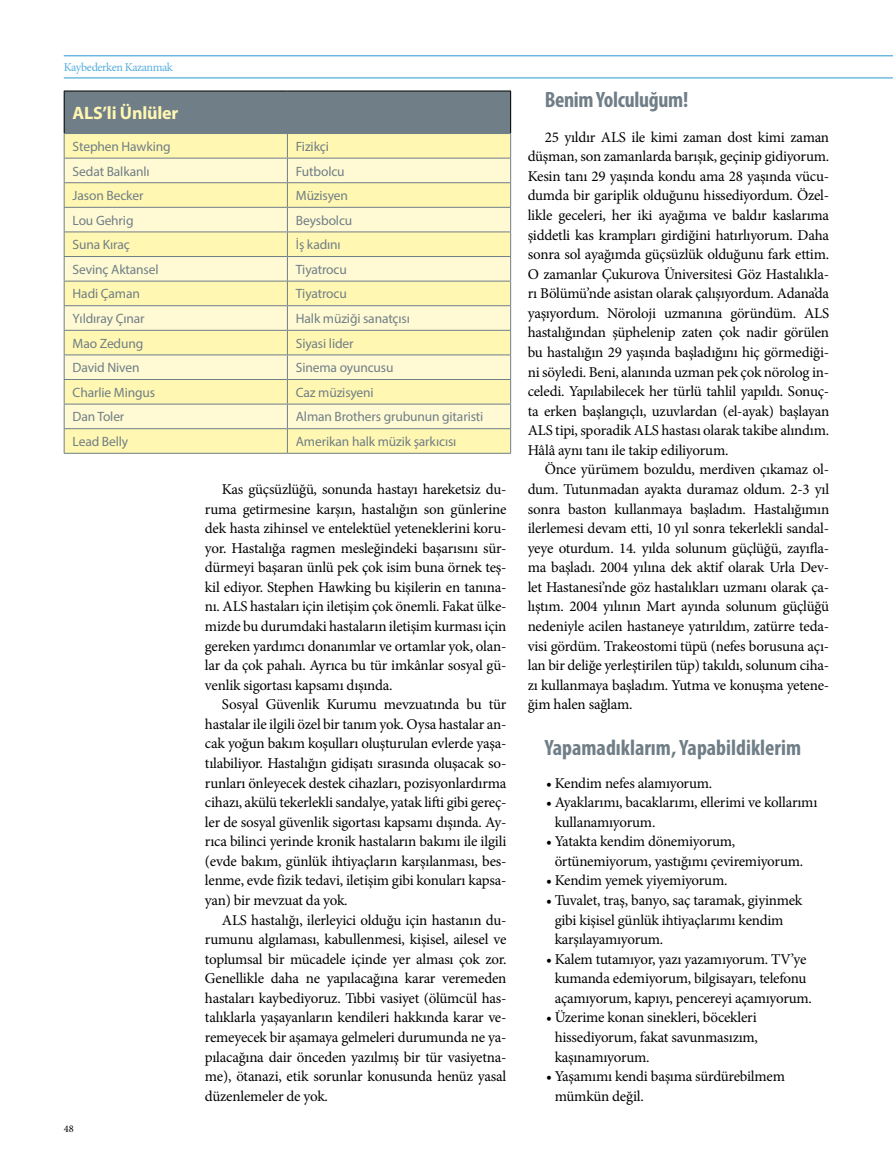
<style>
.page{position:relative;width:893px;height:1170px;background:#fff}
.page>*{position:absolute;margin:0;border:0;box-sizing:border-box;transform-origin:0 0}
.t1{font:700 condensed 22.2px "Myriad Pro";color:#707e87}
.t2{font:700 18px "Myriad Pro";letter-spacing:-.01em;color:#fff7b2}
.t3{font:15px/19.5px "Minion Pro";letter-spacing:-.015em;color:#000;text-align:justify}
.t4{font:13.5px "Myriad Pro";letter-spacing:-.01em;color:#707e87}
.t5{font:12px "Minion Pro";letter-spacing:-.035em;color:#58aedd}
.t6{font:10.35px "Minion Pro";color:#000}
</style>
<div class="page">
<hr style="left:64px;top:78px;width:829px;height:1px;background:#2699d1">
<hr style="left:64px;top:56px;width:829px;height:1px;background:#2699d1">
<div style="left:64px;top:91px;width:447px;height:42px;background:#707e87"></div>
<div style="left:65px;top:134px;width:445px;height:319px;background:#fff7b2"></div>
<svg style="left:65px;top:159px;width:445px;height:269px;background:#fdf7c3"></svg>
<hr style="left:64px;top:91px;width:223px;height:1px;background:#000">
<hr style="left:64px;top:91px;width:1px;height:42px;background:#000">
<hr style="left:287px;top:91px;width:224px;height:1px;background:#000">
<hr style="left:510px;top:91px;width:1px;height:42px;background:#000">
<hr style="left:64px;top:133px;width:223px;height:1px;background:#707e87">
<hr style="left:287px;top:133px;width:224px;height:1px;background:#707e87">
<hr style="left:64px;top:158px;width:223px;height:1px;background:#707e87">
<hr style="left:287px;top:158px;width:224px;height:1px;background:#707e87">
<hr style="left:64px;top:182px;width:223px;height:1px;background:#707e87">
<hr style="left:287px;top:182px;width:224px;height:1px;background:#707e87">
<hr style="left:64px;top:207px;width:223px;height:1px;background:#707e87">
<hr style="left:287px;top:207px;width:224px;height:1px;background:#707e87">
<hr style="left:64px;top:231px;width:223px;height:1px;background:#707e87">
<hr style="left:287px;top:231px;width:224px;height:1px;background:#707e87">
<hr style="left:64px;top:256px;width:223px;height:1px;background:#707e87">
<hr style="left:287px;top:256px;width:224px;height:1px;background:#707e87">
<hr style="left:64px;top:281px;width:223px;height:1px;background:#707e87">
<hr style="left:287px;top:281px;width:224px;height:1px;background:#707e87">
<hr style="left:64px;top:305px;width:223px;height:1px;background:#707e87">
<hr style="left:287px;top:305px;width:224px;height:1px;background:#707e87">
<hr style="left:64px;top:330px;width:223px;height:1px;background:#707e87">
<hr style="left:287px;top:330px;width:224px;height:1px;background:#707e87">
<hr style="left:64px;top:354px;width:223px;height:1px;background:#707e87">
<hr style="left:287px;top:354px;width:224px;height:1px;background:#707e87">
<hr style="left:64px;top:379px;width:223px;height:1px;background:#707e87">
<hr style="left:287px;top:379px;width:224px;height:1px;background:#707e87">
<hr style="left:64px;top:403px;width:223px;height:1px;background:#707e87">
<hr style="left:287px;top:403px;width:224px;height:1px;background:#707e87">
<hr style="left:64px;top:428px;width:223px;height:1px;background:#707e87">
<svg style="left:64px;top:134px;width:1px;height:319px"></svg>
<hr style="left:287px;top:428px;width:224px;height:1px;background:#707e87">
<svg style="left:287px;top:134px;width:1px;height:319px"></svg>
<svg style="left:510px;top:134px;width:1px;height:319px"></svg>
<hr style="left:64px;top:453px;width:223px;height:1px;background:#707e87">
<hr style="left:287px;top:453px;width:224px;height:1px;background:#707e87">
<p class="t5" style="left:64px;top:59px;width:111px">Kaybederken Kazanmak</p>
<p class="t2" style="left:73px;top:101px;width:107px">ALS’li Ünlüler</p>
<p class="t4" style="left:73px;top:138px;width:100px">Stephen Hawking</p>
<p class="t4" style="left:296px;top:138px;width:35px">Fizikçi</p>
<p class="t4" style="left:73px;top:163px;width:79px">Sedat Balkanlı</p>
<p class="t4" style="left:296px;top:163px;width:50px">Futbolcu</p>
<p class="t4" style="left:73px;top:187px;width:72px">Jason Becker</p>
<p class="t4" style="left:296px;top:187px;width:54px">Müzisyen</p>
<p class="t4" style="left:73px;top:212px;width:62px">Lou Gehrig</p>
<p class="t4" style="left:296px;top:212px;width:58px">Beysbolcu</p>
<p class="t4" style="left:73px;top:236px;width:59px">Suna Kıraç</p>
<p class="t4" style="left:296px;top:236px;width:46px">İş kadını</p>
<p class="t4" style="left:73px;top:261px;width:87px">Sevinç Aktansel</p>
<p class="t4" style="left:296px;top:261px;width:53px">Tiyatrocu</p>
<p class="t4" style="left:73px;top:285px;width:69px">Hadi Çaman</p>
<p class="t4" style="left:296px;top:285px;width:53px">Tiyatrocu</p>
<p class="t4" style="left:73px;top:310px;width:73px">Yıldıray Çınar</p>
<p class="t4" style="left:296px;top:310px;width:115px">Halk müziği sanatçısı</p>
<p class="t4" style="left:73px;top:335px;width:72px">Mao Zedung</p>
<p class="t4" style="left:296px;top:335px;width:59px">Siyasi lider</p>
<p class="t4" style="left:73px;top:359px;width:68px">David Niven</p>
<p class="t4" style="left:296px;top:359px;width:99px">Sinema oyuncusu</p>
<p class="t4" style="left:73px;top:384px;width:84px">Charlie Mingus</p>
<p class="t4" style="left:296px;top:384px;width:79px">Caz müzisyeni</p>
<p class="t4" style="left:73px;top:408px;width:53px">Dan Toler</p>
<p class="t4" style="left:296px;top:408px;width:189px">Alman Brothers grubunun gitaristi</p>
<p class="t4" style="left:73px;top:433px;width:57px">Lead Belly</p>
<p class="t4" style="left:296px;top:433px;width:162px">Amerikan halk müzik şarkıcısı</p>
<p class="t6" style="left:64px;top:1121px;width:11px">48</p>
<p class="t3" style="left:205px;top:479px;width:303px;text-indent:17px">Kas güçsüzlüğü, sonunda hastayı hareketsiz du&shy;ruma getirmesine karşın, hastalığın son günlerine dek hasta zihinsel ve entelektüel yeteneklerini koru&shy;yor. Hastalığa ragmen mesleğindeki başarısını sür&shy;dürmeyi başaran ünlü pek çok isim buna örnek teş&shy;kil ediyor. Stephen Hawking bu kişilerin en tanına&shy;nı. ALS hastaları için iletişim çok önemli. Fakat ülke&shy;mizde bu durumdaki hastaların iletişim kurması için gereken yardımcı donanımlar ve ortamlar yok, olan&shy;lar da çok pahalı. Ayrıca bu tür imkânlar sosyal gü&shy;venlik sigortası kapsamı dışında.</p>
<p class="t3" style="left:205px;top:694px;width:303px;text-indent:17px">Sosyal Güvenlik Kurumu mevzuatında bu tür hastalar ile ilgili özel bir tanım yok. Oysa hastalar an&shy;cak yoğun bakım koşulları oluşturulan evlerde yaşa&shy;tılabiliyor. Hastalığın gidişatı sırasında oluşacak so&shy;runları önleyecek destek cihazları, pozisyonlardırma cihazı, akülü tekerlekli sandalye, yatak lifti gibi gereç&shy;ler de sosyal güvenlik sigortası kapsamı dışında. Ay&shy;rıca bilinci yerinde kronik hastaların bakımı ile ilgili (evde bakım, günlük ihtiyaçların karşılanması, bes&shy;lenme, evde fizik tedavi, iletişim gibi konuları kapsa&shy;yan) bir mevzuat da yok.</p>
<p class="t3" style="left:205px;top:910px;width:303px;text-indent:17px">ALS hastalığı, ilerleyici olduğu için hastanın du&shy;rumunu algılaması, kabullenmesi, kişisel, ailesel ve toplumsal bir mücadele içinde yer alması çok zor.<br>Genellikle daha ne yapılacağına karar veremeden hastaları kaybediyoruz. Tıbbi vasiyet (ölümcül has&shy;talıklarla yaşayanların kendileri hakkında karar ve&shy;remeyecek bir aşamaya gelmeleri durumunda ne ya&shy;pılacağına dair önceden yazılmış bir tür vasiyetna&shy;me), ötanazi, etik sorunlar konusunda henüz yasal düzenlemeler de yok.</p>
<h1 class="t1" style="left:545px;top:86px;width:145px">Benim Yolculuğum!</h1>
<p class="t3" style="left:528px;top:127px;width:303px;text-indent:17px">25 yıldır ALS ile kimi zaman dost kimi zaman düşman, son zamanlarda barışık, geçinip gidiyorum.<br>Kesin tanı 29 yaşında kondu ama 28 yaşında vücu&shy;dumda bir gariplik olduğunu hissediyordum. Özel&shy;likle geceleri, her iki ayağıma ve baldır kaslarıma şiddetli kas krampları girdiğini hatırlıyorum. Daha sonra sol ayağımda güçsüzlük olduğunu fark ettim.<br>O zamanlar Çukurova Üniversitesi Göz Hastalıkla&shy;rı Bölümü’nde asistan olarak çalışıyordum. Adana’da yaşıyordum. Nöroloji uzmanına göründüm. ALS hastalığından şüphelenip zaten çok nadir görülen bu hastalığın 29 yaşında başladığını hiç görmediği&shy;ni söyledi. Beni, alanında uzman pek çok nörolog in&shy;celedi. Yapılabilecek her türlü tahlil yapıldı. Sonuç&shy;ta erken başlangıçlı, uzuvlardan (el-ayak) başlayan ALS tipi, sporadik ALS hastası olarak takibe alındım.<br>Hâlâ aynı tanı ile takip ediliyorum.</p>
<p class="t3" style="left:528px;top:460px;width:303px;text-indent:17px">Önce yürümem bozuldu, merdiven çıkamaz ol&shy;dum. Tutunmadan ayakta duramaz oldum. 2-3 yıl sonra baston kullanmaya başladım. Hastalığımın ilerlemesi devam etti, 10 yıl sonra tekerlekli sandal&shy;yeye oturdum. 14. yılda solunum güçlüğü, zayıfla&shy;ma başladı. 2004 yılına dek aktif olarak Urla Dev&shy;let Hastanesi’nde göz hastalıkları uzmanı olarak ça&shy;lıştım. 2004 yılının Mart ayında solunum güçlüğü nedeniyle acilen hastaneye yatırıldım, zatürre teda&shy;visi gördüm. Trakeostomi tüpü (nefes borusuna açı&shy;lan bir deliğe yerleştirilen tüp) takıldı, solunum ciha&shy;zı kullanmaya başladım. Yutma ve konuşma yetene&shy;ğim halen sağlam.</p>
<h1 class="t1" style="left:545px;top:734px;width:258px">Yapamadıklarım, Yapabildiklerim</h1>
<p class="t3" style="left:546px;top:773px;width:168px">• Kendim nefes alamıyorum.</p>
<p class="t3" style="left:555px;top:792px;width:264px;text-indent:-9px">• Ayaklarımı, bacaklarımı, ellerimi ve kollarımı kullanamıyorum.</p>
<p class="t3" style="left:555px;top:831px;width:250px;text-indent:-9px">• Yatakta kendim dönemiyorum, örtünemiyorum, yastığımı çeviremiyorum.</p>
<p class="t3" style="left:546px;top:870px;width:183px">• Kendim yemek yiyemiyorum.</p>
<p class="t3" style="left:555px;top:890px;width:249px;text-align:left;text-indent:-9px">• Tuvalet, traş, banyo, saç taramak, giyinmek gibi kişisel günlük ihtiyaçlarımı kendim karşılayamıyorum.</p>
<p class="t3" style="left:546px;top:949px;width:267px;text-align:center">• Kalem tutamıyor, yazı yazamıyorum. TV’ye kumanda edemiyorum, bilgisayarı, telefonu açamıyorum, kapıyı, pencereyi açamıyorum.</p>
<p class="t3" style="left:555px;top:1007px;width:205px;text-indent:-9px">• Üzerime konan sinekleri, böcekleri hissediyorum, fakat savunmasızım, kaşınamıyorum.</p>
<p class="t3" style="left:555px;top:1066px;width:232px;text-indent:-9px">• Yaşamımı kendi başıma sürdürebilmem mümkün değil.</p>
</div>
